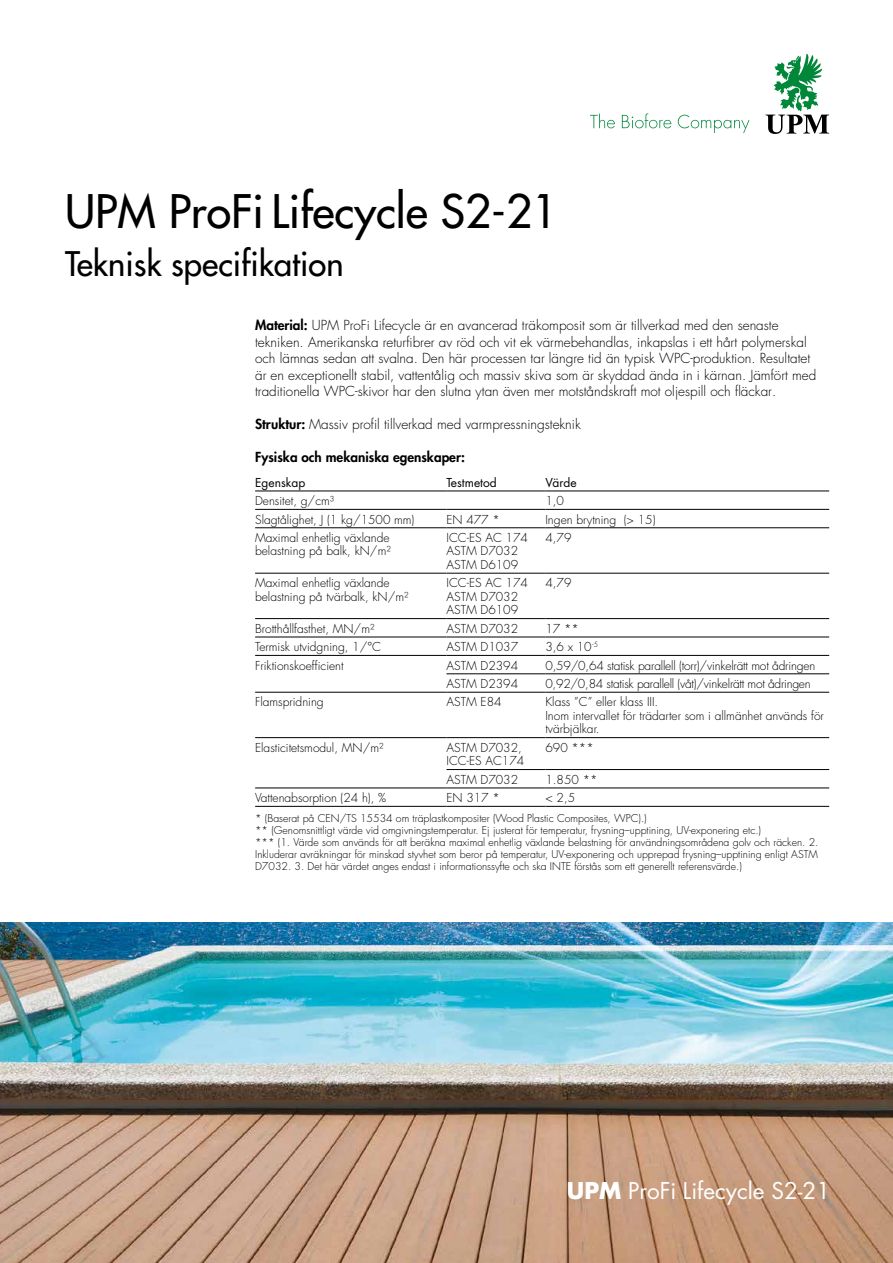
<style>
.page{position:relative;width:893px;height:1263px;background:#fff}
.page>*{position:absolute;margin:0;border:0;box-sizing:border-box;transform-origin:0 0}
.t1{font:500 45px "Futura Std";color:#000}
.t2{font:500 33px "Futura Std";color:#000}
.t3{font:22.5px "Futura Std";color:#fff}
.t4{font:300 13.5px/16.5px "Futura Std";color:#000}
.t5{font:800 13.5px "Futura Std";color:#000}
.t6{font:300 12px/13.5px "Futura Std";color:#000}
.t7{font:300 12px "Futura Std";letter-spacing:-.02em;color:#000}
.t8{font:12px "Futura Std";color:#000}
.t9{font:300 10.5px/12px "Futura Std";color:#000}
.s1{font-weight:800}
.s2{font-weight:700}
</style>
<div class="page">
<img style="left:0;top:923px;width:893px;height:340px">
<svg style="left:765px;top:54px;width:64px;height:80px"></svg>
<svg style="left:590px;top:113px;width:159px;height:20px"></svg>
<hr style="left:255px;top:737px;width:191px;height:1px;background:#000">
<hr style="left:446px;top:737px;width:99px;height:1px;background:#000">
<hr style="left:545px;top:737px;width:284px;height:1px;background:#000">
<hr style="left:446px;top:769px;width:99px;height:1px;background:#000">
<hr style="left:545px;top:769px;width:284px;height:1px;background:#000">
<hr style="left:255px;top:788px;width:191px;height:1px;background:#000">
<hr style="left:446px;top:788px;width:99px;height:1px;background:#000">
<hr style="left:545px;top:788px;width:284px;height:1px;background:#000">
<hr style="left:255px;top:806px;width:191px;height:1px;background:#000">
<hr style="left:446px;top:806px;width:99px;height:1px;background:#000">
<hr style="left:545px;top:806px;width:284px;height:1px;background:#000">
<hr style="left:255px;top:491px;width:191px;height:1px;background:#000">
<hr style="left:446px;top:491px;width:99px;height:1px;background:#000">
<hr style="left:545px;top:491px;width:284px;height:1px;background:#000">
<hr style="left:255px;top:509px;width:191px;height:1px;background:#000">
<hr style="left:446px;top:509px;width:99px;height:1px;background:#000">
<hr style="left:545px;top:509px;width:284px;height:1px;background:#000">
<hr style="left:255px;top:527px;width:191px;height:1px;background:#000">
<hr style="left:446px;top:527px;width:99px;height:1px;background:#000">
<hr style="left:545px;top:527px;width:284px;height:1px;background:#000">
<hr style="left:255px;top:573px;width:191px;height:1px;background:#000">
<hr style="left:446px;top:573px;width:99px;height:1px;background:#000">
<hr style="left:545px;top:573px;width:284px;height:1px;background:#000">
<hr style="left:255px;top:618px;width:191px;height:1px;background:#000">
<hr style="left:446px;top:618px;width:99px;height:1px;background:#000">
<hr style="left:545px;top:618px;width:284px;height:1px;background:#000">
<hr style="left:255px;top:637px;width:191px;height:1px;background:#000">
<hr style="left:446px;top:637px;width:99px;height:1px;background:#000">
<hr style="left:545px;top:637px;width:284px;height:1px;background:#000">
<hr style="left:255px;top:655px;width:191px;height:1px;background:#000">
<hr style="left:446px;top:655px;width:99px;height:1px;background:#000">
<hr style="left:545px;top:655px;width:284px;height:1px;background:#000">
<hr style="left:446px;top:673px;width:99px;height:1px;background:#000">
<hr style="left:545px;top:673px;width:284px;height:1px;background:#000">
<hr style="left:255px;top:692px;width:191px;height:1px;background:#000">
<hr style="left:446px;top:692px;width:99px;height:1px;background:#000">
<hr style="left:545px;top:692px;width:284px;height:1px;background:#000">
<h1 class="t1" style="left:65px;top:184px;width:495px">UPM ProFi Lifecycle S2-21</h1>
<h2 class="t2" style="left:65px;top:244px;width:280px">Teknisk specifikation</h2>
<p class="t4" style="left:255px;top:317px;width:563px"><span class="s1">Material:</span> UPM ProFi Lifecycle är en avancerad träkomposit som är tillverkad med den senaste tekniken. Amerikanska returfibrer av röd och vit ek värmebehandlas, inkapslas i ett hårt polymerskal och lämnas sedan att svalna. Den här processen tar längre tid än typisk WPC-produktion. Resultatet är en exceptionellt stabil, vattentålig och massiv skiva som är skyddad ända in i kärnan. Jämfört med traditionella WPC-skivor har den slutna ytan även mer motståndskraft mot oljespill och fläckar.</p>
<p class="t4" style="left:255px;top:416px;width:327px"><span class="s1">Struktur:</span> Massiv profil tillverkad med varmpressningsteknik</p>
<p class="t5" style="left:255px;top:448px;width:211px">Fysiska och mekaniska egenskaper:</p>
<p class="t8" style="left:255px;top:475px;width:52px">Egenskap</p>
<p class="t8" style="left:446px;top:475px;width:52px">Testmetod</p>
<p class="t8" style="left:545px;top:475px;width:33px">Värde</p>
<p class="t6" style="left:255px;top:494px;width:81px">Densitet, g/cm³</p>
<p class="t6" style="left:545px;top:494px;width:20px">1,0</p>
<p class="t6" style="left:255px;top:513px;width:161px">Slagtålighet, J (1 kg/1500 mm)</p>
<p class="t6" style="left:446px;top:513px;width:55px">EN 477 *</p>
<p class="t6" style="left:545px;top:513px;width:112px">Ingen brytning (&gt; 15)</p>
<p class="t6" style="left:255px;top:531px;width:137px">Maximal enhetlig växlande belastning på balk, kN/m²</p>
<p class="t6" style="left:446px;top:531px;width:83px">ICC-ES AC 174<br>ASTM D7032<br>ASTM D6109</p>
<p class="t6" style="left:545px;top:531px;width:28px">4,79</p>
<p class="t6" style="left:255px;top:577px;width:155px">Maximal enhetlig växlande belastning på tvärbalk, kN/m²</p>
<p class="t6" style="left:446px;top:577px;width:83px">ICC-ES AC 174<br>ASTM D7032<br>ASTM D6109</p>
<p class="t6" style="left:545px;top:577px;width:28px">4,79</p>
<p class="t6" style="left:255px;top:622px;width:121px">Brotthållfasthet, MN/m²</p>
<p class="t6" style="left:446px;top:622px;width:73px">ASTM D7032</p>
<p class="t6" style="left:545px;top:622px;width:35px">17 **</p>
<p class="t6" style="left:255px;top:640px;width:127px">Termisk utvidgning, 1/°C</p>
<p class="t6" style="left:446px;top:640px;width:73px">ASTM D1037</p>
<p class="t6" style="left:545px;top:640px;width:54px">3,6 x 10<sup>-5</sup></p>
<p class="t6" style="left:255px;top:659px;width:90px">Friktionskoefficient</p>
<p class="t6" style="left:446px;top:659px;width:73px">ASTM D2394</p>
<p class="t6" style="left:545px;top:659px;width:271px">0,59/0,64 statisk parallell (torr)/vinkelrätt mot ådringen</p>
<p class="t6" style="left:446px;top:677px;width:73px">ASTM D2394</p>
<p class="t7" style="left:545px;top:676px;width:267px">0,92/0,84 statisk parallell (våt)/vinkelrätt mot ådringen</p>
<p class="t6" style="left:255px;top:696px;width:70px">Flamspridning</p>
<p class="t6" style="left:446px;top:696px;width:57px">ASTM E84</p>
<p class="t6" style="left:545px;top:696px;width:280px">Klass ”C” eller klass III.<br>Inom intervallet för trädarter som i allmänhet används för tvärbjälkar.</p>
<p class="t6" style="left:255px;top:741px;width:130px">Elasticitetsmodul, MN/m²</p>
<p class="t6" style="left:446px;top:741px;width:79px">ASTM D7032,<br>ICC-ES AC174</p>
<p class="t6" style="left:545px;top:741px;width:50px">690 ***</p>
<p class="t6" style="left:446px;top:773px;width:73px">ASTM D7032</p>
<p class="t6" style="left:545px;top:773px;width:54px">1.850 **</p>
<p class="t6" style="left:255px;top:791px;width:133px">Vattenabsorption (24 h), %</p>
<p class="t6" style="left:446px;top:791px;width:55px">EN 317 *</p>
<p class="t6" style="left:545px;top:791px;width:31px">&lt; 2,5</p>
<p class="t9" style="left:255px;top:812px;width:565px">* (Baserat på CEN/TS 15534 om träplastkompositer (Wood Plastic Composites, WPC).)<br>** (Genomsnittligt värde vid omgivningstemperatur. Ej justerat för temperatur, frysning–upptining, UV-exponering etc.)<br>*** (1. Värde som används för att beräkna maximal enhetlig växlande belastning för användningsområdena golv och räcken. 2.<br>Inkluderar avräkningar för minskad styvhet som beror på temperatur, UV-exponering och upprepad frysning–upptining enligt ASTM D7032. 3. Det här värdet anges endast i informationssyfte och ska INTE förstås som ett generellt referensvärde.)</p>
<h3 class="t3" style="left:567px;top:1176px;width:265px"><span class="s2">UPM</span> ProFi Lifecycle S2-21</h3>
</div>
